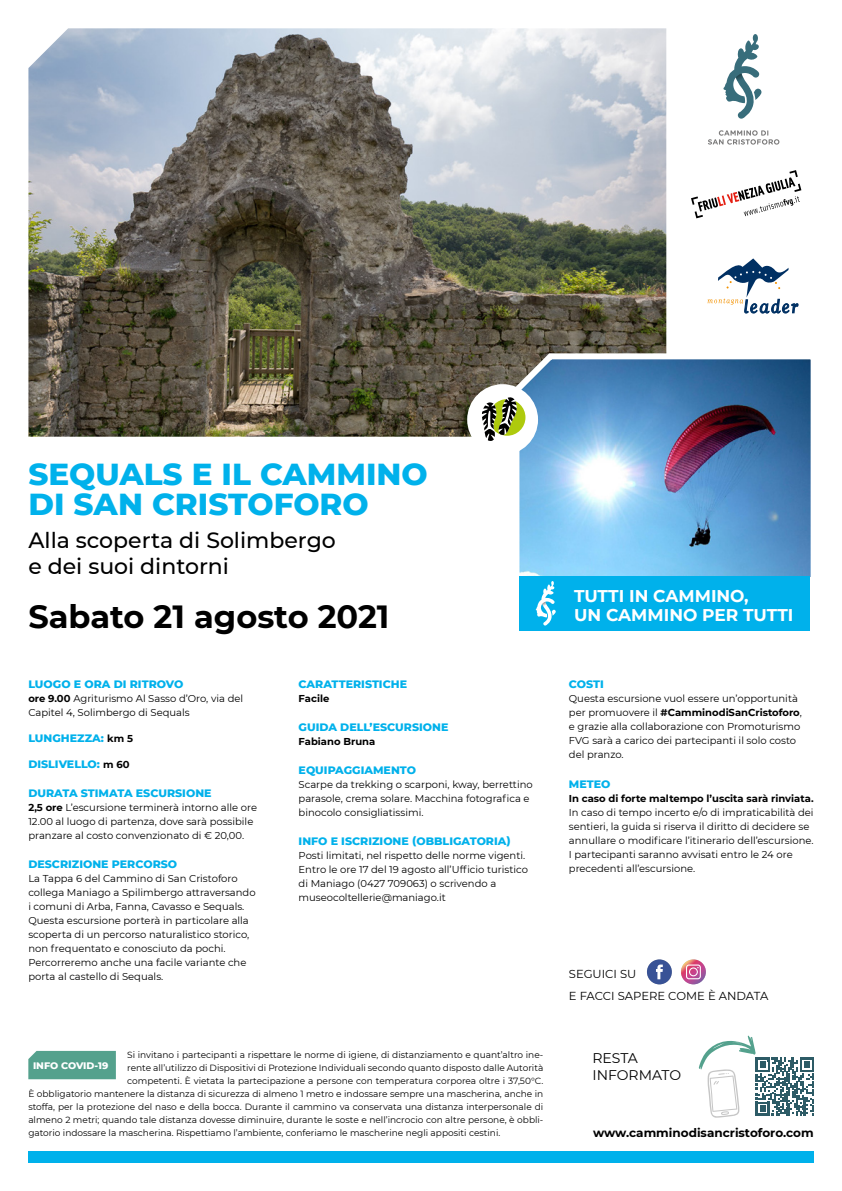
<style>
.page{position:relative;width:842px;height:1191px;background:#fff}
.page>*{position:absolute;margin:0;border:0;box-sizing:border-box;transform-origin:0 0}
.t1{font:700 32px "Montserrat";color:#000}
.t2{font:800 31px/30px "Montserrat";color:#00b1eb}
.t3{font:500 22px/26.4px "Montserrat";color:#000}
.t4{font:700 17px/19px "Montserrat";color:#fff}
.t5{font:14px/17px "Montserrat";color:#000}
.t6{font:700 12px "Montserrat";color:#000}
.t7{font:11.6px/22.1px "Montserrat";color:#000}
.t8{font:800 11px "Montserrat";color:#00b1eb}
.t9{font:10px/14px "Montserrat";color:#000}
.t10{font:700 10px "Montserrat";color:#000}
.t11{font:800 9.6px "Montserrat";letter-spacing:-.005em;color:#fff}
.t12{font:9px "Montserrat";color:#000}
.s1{font-weight:700}
.s2{font-weight:700;font-size:10px;color:#000}
</style>
<div class="page">
<img style="left:28px;top:28px;width:638px;height:409px">
<svg style="left:510px;top:348px;width:301px;height:229px;background:#6e9cc5"></svg>
<div style="left:519px;top:575px;width:291px;height:55px;background:#00b1eb"></div>
<svg style="left:536px;top:581px;width:20px;height:44px"></svg>
<div style="left:28px;top:1151px;width:786px;height:11px;background:#00b1eb"></div>
<div style="left:28px;top:1051px;width:88px;height:28px;background:#54a18d"></div>
<div style="left:467px;top:384px;width:71px;height:71px;background:#fff;border-radius:50%"></div>
<div style="left:489px;top:399px;width:36px;height:37px;background:#aeca0d;border-radius:50%"></div>
<svg style="left:482px;top:397px;width:35px;height:44px"></svg>
<div style="left:647px;top:959px;width:25px;height:25px;background:#385296;border-radius:50%"></div>
<svg style="left:656px;top:964px;width:7px;height:15px"></svg>
<svg style="left:681px;top:959px;width:25px;height:25px"></svg>
<svg style="left:686px;top:964px;width:15px;height:15px"></svg>
<svg style="left:699px;top:1035px;width:115px;height:83px"></svg>
<svg style="left:708px;top:130px;width:71px;height:15px"></svg>
<svg style="left:723px;top:34px;width:38px;height:85px"></svg>
<svg style="left:691px;top:170px;width:110px;height:48px"></svg>
<svg style="left:707px;top:258px;width:91px;height:55px"></svg>
<h2 class="t2" style="left:28px;top:457px;width:401px">SEQUALS E IL CAMMINO<br>DI SAN CRISTOFORO</h2>
<h3 class="t3" style="left:28px;top:525px;width:309px">Alla scoperta di Solimbergo e dei suoi dintorni</h3>
<h1 class="t1" style="left:28px;top:593px;width:363px">Sabato 21 agosto 2021</h1>
<p class="t8" style="left:28px;top:676px;width:156px">LUOGO E ORA DI RITROVO</p>
<p class="t9" style="left:28px;top:691px;width:216px"><span class="s1">ore 9.00</span> Agriturismo Al Sasso d’Oro, via del<br>Capitel 4, Solimbergo di Sequals</p>
<p class="t8" style="left:28px;top:730px;width:106px">LUNGHEZZA: <span class="s2">km 5</span></p>
<p class="t8" style="left:28px;top:756px;width:103px">DISLIVELLO: <span class="s2">m 60</span></p>
<p class="t8" style="left:28px;top:785px;width:185px">DURATA STIMATA ESCURSIONE</p>
<p class="t9" style="left:28px;top:800px;width:230px"><span class="s1">2,5 ore</span> L’escursione terminerà intorno alle ore<br>12.00 al luogo di partenza, dove sarà possibile pranzare al costo convenzionato di € 20,00.</p>
<p class="t8" style="left:28px;top:856px;width:150px">DESCRIZIONE PERCORSO</p>
<p class="t9" style="left:28px;top:871px;width:229px">La Tappa 6 del Cammino di San Cristoforo collega Maniago a Spilimbergo attraversando i comuni di Arba, Fanna, Cavasso e Sequals.<br>Questa escursione porterà in particolare alla scoperta di un percorso naturalistico storico, non frequentato e conosciuto da pochi.<br>Percorreremo anche una facile variante che porta al castello di Sequals.</p>
<p class="t8" style="left:299px;top:676px;width:110px">CARATTERISTICHE</p>
<p class="t10" style="left:299px;top:691px;width:32px">Facile</p>
<p class="t8" style="left:299px;top:719px;width:151px">GUIDA DELL’ESCURSIONE</p>
<p class="t10" style="left:299px;top:734px;width:78px">Fabiano Bruna</p>
<p class="t8" style="left:299px;top:762px;width:119px">EQUIPAGGIAMENTO</p>
<p class="t9" style="left:299px;top:777px;width:236px">Scarpe da trekking o scarponi, kway, berrettino parasole, crema solare. Macchina fotografica e binocolo consigliatissimi.</p>
<p class="t8" style="left:299px;top:833px;width:214px">INFO E ISCRIZIONE (OBBLIGATORIA)</p>
<p class="t9" style="left:299px;top:848px;width:231px">Posti limitati, nel rispetto delle norme vigenti.<br>Entro le ore 17 del 19 agosto all’Ufficio turistico di Maniago (0427 709063) o scrivendo a museocoltellerie@maniago.it</p>
<p class="t12" style="left:127px;top:1048px;width:418px">Si invitano i partecipanti a rispettare le norme di igiene, di distanziamento e quant’altro ine-</p>
<p class="t12" style="left:127px;top:1061px;width:418px">rente all’utilizzo di Dispositivi di Protezione Individuali secondo quanto disposto dalle Autorità</p>
<p class="t12" style="left:127px;top:1074px;width:418px">competenti. È vietata la partecipazione a persone con temperatura corporea oltre i 37,50°C.</p>
<p class="t12" style="left:28px;top:1087px;width:516px">È obbligatorio mantenere la distanza di sicurezza di almeno 1 metro e indossare sempre una mascherina, anche in</p>
<p class="t12" style="left:28px;top:1100px;width:516px">stoffa, per la protezione del naso e della bocca. Durante il cammino va conservata una distanza interpersonale di</p>
<p class="t12" style="left:28px;top:1113px;width:516px">almeno 2 metri; quando tale distanza dovesse diminuire, durante le soste e nell’incrocio con altre persone, è obbli-</p>
<p class="t12" style="left:28px;top:1126px;width:473px">gatorio indossare la mascherina. Rispettiamo l’ambiente, conferiamo le mascherine negli appositi cestini.</p>
<p class="t11" style="left:33px;top:1058px;width:77px">INFO COVID-19</p>
<h3 class="t4" style="left:574px;top:585px;width:221px">TUTTI IN CAMMINO,<br>UN CAMMINO PER TUTTI</h3>
<p class="t8" style="left:569px;top:676px;width:36px">COSTI</p>
<p class="t9" style="left:569px;top:691px;width:235px">Questa escursione vuol essere un’opportunità per promuovere il <span class="s1">#CamminodiSanCristoforo</span>, e grazie alla collaborazione con Promoturismo FVG sarà a carico dei partecipanti il solo costo del pranzo.</p>
<p class="t8" style="left:569px;top:776px;width:43px">METEO</p>
<p class="t10" style="left:569px;top:791px;width:246px">In caso di forte maltempo l’uscita sarà rinviata.</p>
<p class="t9" style="left:569px;top:805px;width:246px">In caso di tempo incerto e/o di impraticabilità dei sentieri, la guida si riserva il diritto di decidere se annullare o modificare l’itinerario dell’escursione.<br>I partecipanti saranno avvisati entro le 24 ore precedenti all’escursione.</p>
<p class="t7" style="left:569px;top:962px;width:201px">SEGUICI SU<br>E FACCI SAPERE COME È ANDATA</p>
<h3 class="t5" style="left:592px;top:1049px;width:90px">RESTA<br>INFORMATO</h3>
<p class="t6" style="left:593px;top:1123px;width:222px">www.camminodisancristoforo.com</p>
</div>
